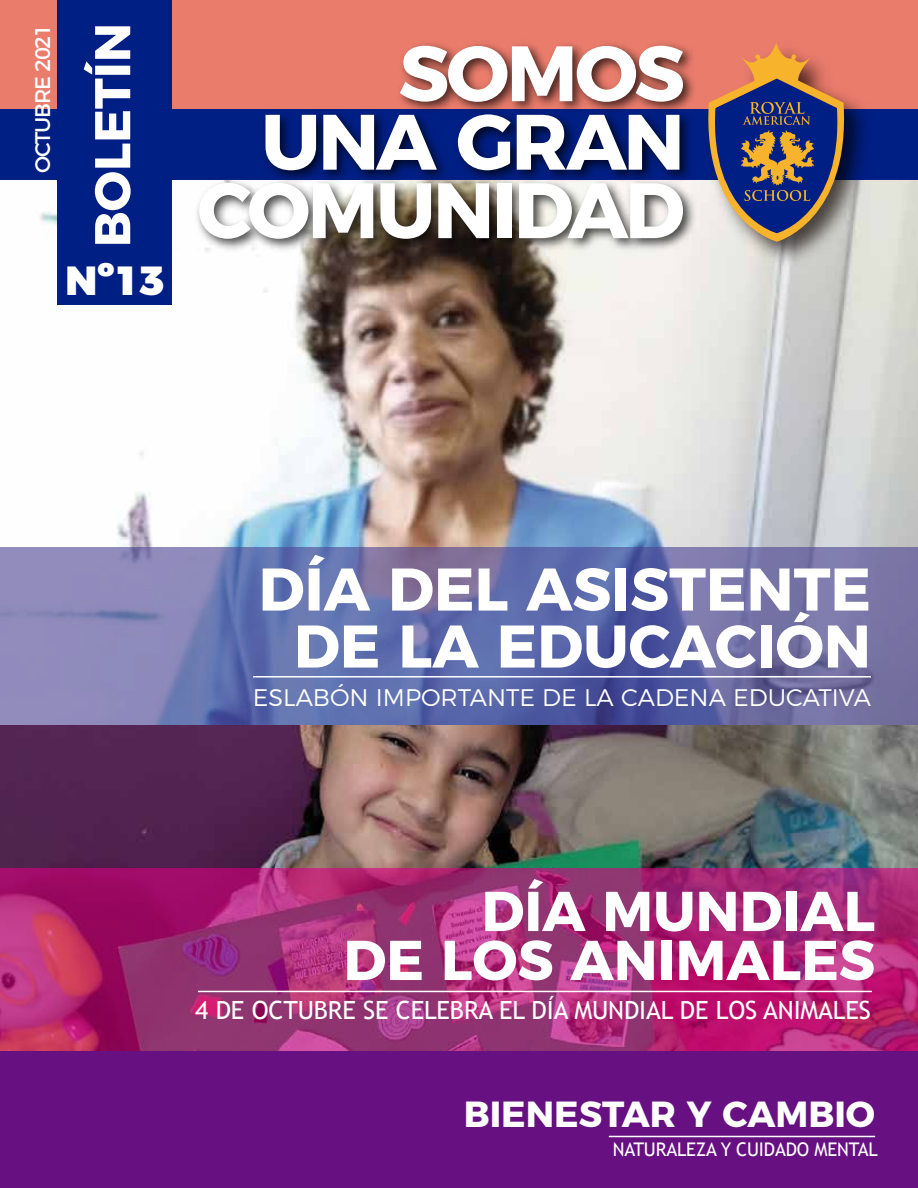
<style>
.page{position:relative;width:918px;height:1188px;background:#fff}
.page>*{position:absolute;margin:0;border:0;box-sizing:border-box;transform-origin:0 0}
.t1{font:700 78.3px/68.4px "Montserrat";letter-spacing:-.035em;color:#fff;text-align:right}
.t2{font:700 60px/57px "Montserrat";color:#fff;text-align:center}
.t3{font:700 55.95px/49.1px "Montserrat";color:#fff;text-align:right}
.t4{font:700 50.1px "Montserrat";color:#fff}
.t5{font:900 40.65px "Montserrat";color:#fff}
.t6{font:700 36.3px "Montserrat";color:#fff}
.t7{font:25.05px "Trebuchet MS";letter-spacing:-.005em;color:#fff}
.t8{font:300 24px "Montserrat";color:#fff}
.t9{font:21.15px "Montserrat";letter-spacing:-.06em;color:#fff}
.t10{font:18.75px "Trebuchet MS";letter-spacing:-.01em;color:#fff}
</style>
<div class="page">
<img style="left:0;top:179px;width:918px;height:689px">
<div style="left:0;top:109px;width:918px;height:70px;background:#001f84"></div>
<div style="left:0;top:0;width:918px;height:109px;background:#ea7c6c"></div>
<img style="left:700px;top:100px;width:177px;height:175px">
<svg style="left:702px;top:43px;width:149px;height:199px"></svg>
<div style="left:57px;top:0;width:115px;height:305px;background:#001f84"></div>
<img style="left:189px;top:43px;width:511px;height:237px">
<div style="left:0;top:1050px;width:918px;height:138px;background:#661081"></div>
<hr style="left:609px;top:1136px;width:266px;height:1px;background:#fff">
<svg style="left:0;top:547px;width:918px;height:179px;background:#6d71aa"></svg>
<hr style="left:253px;top:676px;width:618px;height:2px;background:#fff">
<svg style="left:0;top:868px;width:918px;height:182px;background:#a62973"></svg>
<hr style="left:198px;top:991px;width:674px;height:1px;background:#fff">
<p class="t9" style="left:26px;top:173px;width:150px;rotate:-90deg">OCTUBRE 2021</p>
<h3 class="t4" style="left:71px;top:247px;width:226px;rotate:-90deg">BOLETÍN</h3>
<h3 class="t5" style="left:66px;top:246px;width:101px">Nº13</h3>
<h1 class="t1" style="left:197px;top:33px;width:489px">SOMOS<br>UNA GRAN<br>COMUNIDAD</h1>
<h2 class="t2" style="left:259px;top:556px;width:614px">DÍA DEL ASISTENTE<br>DE LA EDUCACIÓN</h2>
<p class="t8" style="left:253px;top:678px;width:620px">ESLABÓN IMPORTANTE DE LA CADENA EDUCATIVA</p>
<h3 class="t3" style="left:343px;top:882px;width:533px">DÍA MUNDIAL<br>DE LOS ANIMALES</h3>
<p class="t7" style="left:195px;top:996px;width:677px">4 DE OCTUBRE SE CELEBRA EL DÍA MUNDIAL DE LOS ANIMALES</p>
<h3 class="t6" style="left:464px;top:1084px;width:413px">BIENESTAR Y CAMBIO</h3>
<p class="t10" style="left:613px;top:1138px;width:266px">NATURALEZA Y CUIDADO MENTAL</p>
</div>
